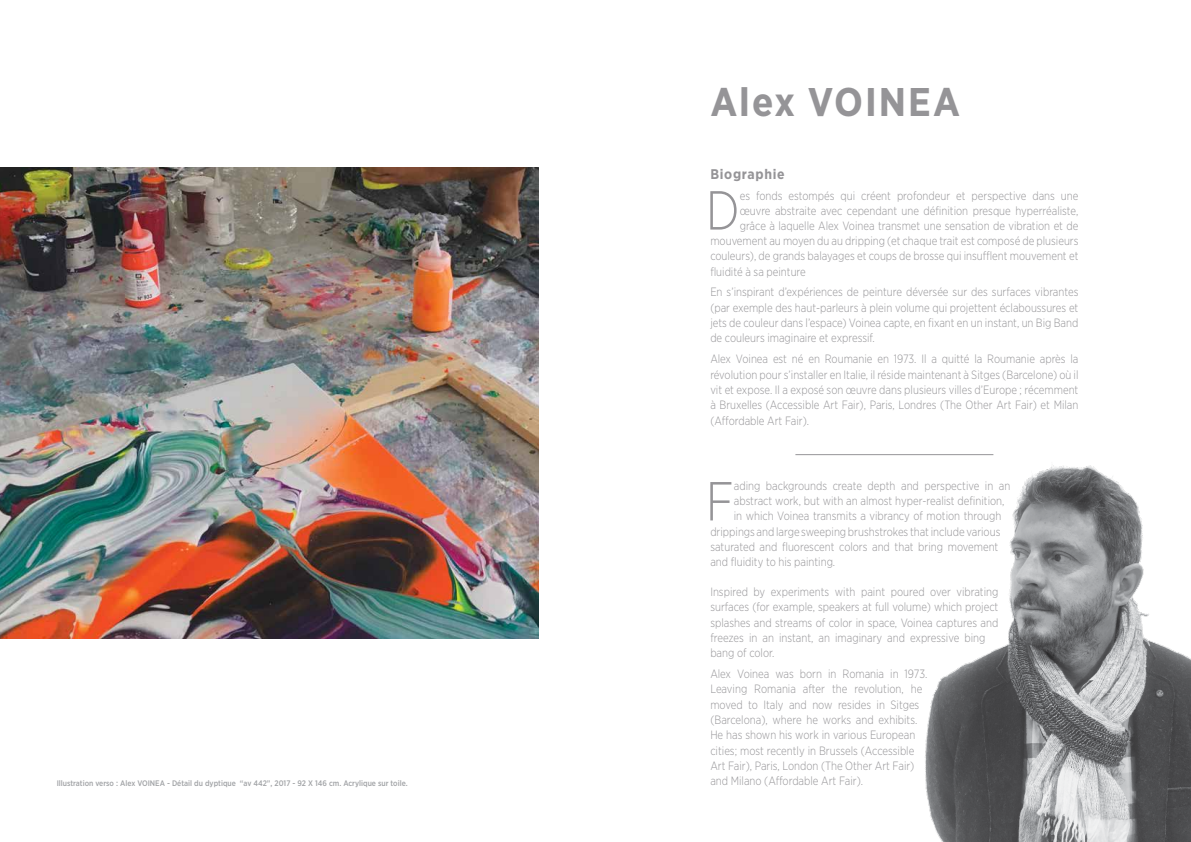
<style>
.page{position:relative;width:1191px;height:842px;background:#fff}
.page>*{position:absolute;margin:0;border:0;box-sizing:border-box;transform-origin:0 0}
.t1{font:300 54.9px "Gotham Narrow";color:#959497;scale:.93 1}
.t2{font:700 40px "Gotham Narrow";letter-spacing:.05em;color:#959497}
.t3{font:700 14px "Gotham Narrow";letter-spacing:.05em;color:#959497}
.t4{font:300 12px/15.3px "Gotham Narrow";color:#959497;text-align:justify;scale:.93 1}
.t5{font:500 8px "Gotham Narrow";color:#a1a3a6}
</style>
<div class="page">
<hr style="left:795px;top:454px;width:198px;height:1px;background:#959497">
<img style="left:0;top:168px;width:539px;height:471px">
<img style="left:913px;top:455px;width:278px;height:387px">
<p class="t5" style="left:57px;top:778px;width:352px">Illustration verso : Alex VOINEA - Détail du dyptique “av 442”, 2017 - 92 X 146 cm. Acrylique sur toile.</p>
<h2 class="t2" style="left:710px;top:76px;width:245px">Alex Voinea</h2>
<p class="t3" style="left:710px;top:165px;width:76px">Biographie</p>
<h1 class="t1" style="left:706px;top:177px;width:38px">D</h1>
<p class="t4" style="left:739px;top:187px;width:366px">es fonds estompés qui créent profondeur et perspective dans une</p>
<p class="t4" style="left:739px;top:202px;width:366px">œuvre abstraite avec cependant une définition presque hyperréaliste,</p>
<p class="t4" style="left:739px;top:217px;width:366px">grâce à laquelle Alex Voinea transmet une sensation de vibration et de</p>
<p class="t4" style="left:710px;top:233px;width:397px">mouvement au moyen du au dripping (et chaque trait est composé de plusieurs</p>
<p class="t4" style="left:710px;top:248px;width:397px">couleurs), de grands balayages et coups de brosse qui insufflent mouvement et</p>
<p class="t4" style="left:710px;top:263px;width:104px">fluidité à sa peinture</p>
<p class="t4" style="left:710px;top:284px;width:397px">En s’inspirant d’expériences de peinture déversée sur des surfaces vibrantes (par exemple des haut-parleurs à plein volume qui projettent éclaboussures et jets de couleur dans l’espace) Voinea capte, en fixant en un instant, un Big Band de couleurs imaginaire et expressif.</p>
<p class="t4" style="left:710px;top:351px;width:397px">Alex Voinea est né en Roumanie en 1973. Il a quitté la Roumanie après la révolution pour s’installer en Italie, il réside maintenant à Sitges (Barcelone) où il vit et expose. Il a exposé son œuvre dans plusieurs villes d’Europe ; récemment à Bruxelles (Accessible Art Fair), Paris, Londres (The Other Art Fair) et Milan (Affordable Art Fair).</p>
<h1 class="t1" style="left:706px;top:467px;width:32px">F</h1>
<p class="t4" style="left:734px;top:478px;width:299px">ading backgrounds create depth and perspective in an</p>
<p class="t4" style="left:734px;top:493px;width:292px">abstract work, but with an almost hyper-realist definition,</p>
<p class="t4" style="left:734px;top:508px;width:289px">in which Voinea transmits a vibrancy of motion through</p>
<p class="t4" style="left:710px;top:524px;width:313px">drippings and large sweeping brushstrokes that include various</p>
<p class="t4" style="left:710px;top:539px;width:311px">saturated and fluorescent colors and that bring movement</p>
<p class="t4" style="left:710px;top:554px;width:136px">and fluidity to his painting.</p>
<p class="t4" style="left:710px;top:584px;width:311px;text-align:left">Inspired by experiments with paint poured over vibrating surfaces (for example, speakers at full volume) which project splashes and streams of color in space, Voinea captures and freezes in an instant, an imaginary and expressive bing bang of color.</p>
<p class="t4" style="left:710px;top:666px;width:235px;text-align:left">Alex Voinea was born in Romania in 1973.<br>Leaving Romania after the revolution, he moved to Italy and now resides in Sitges (Barcelona), where he works and exhibits.<br>He has shown his work in various European cities; most recently in Brussels (Accessible Art Fair), Paris, London (The Other Art Fair) and Milano (Affordable Art Fair).</p>
</div>
